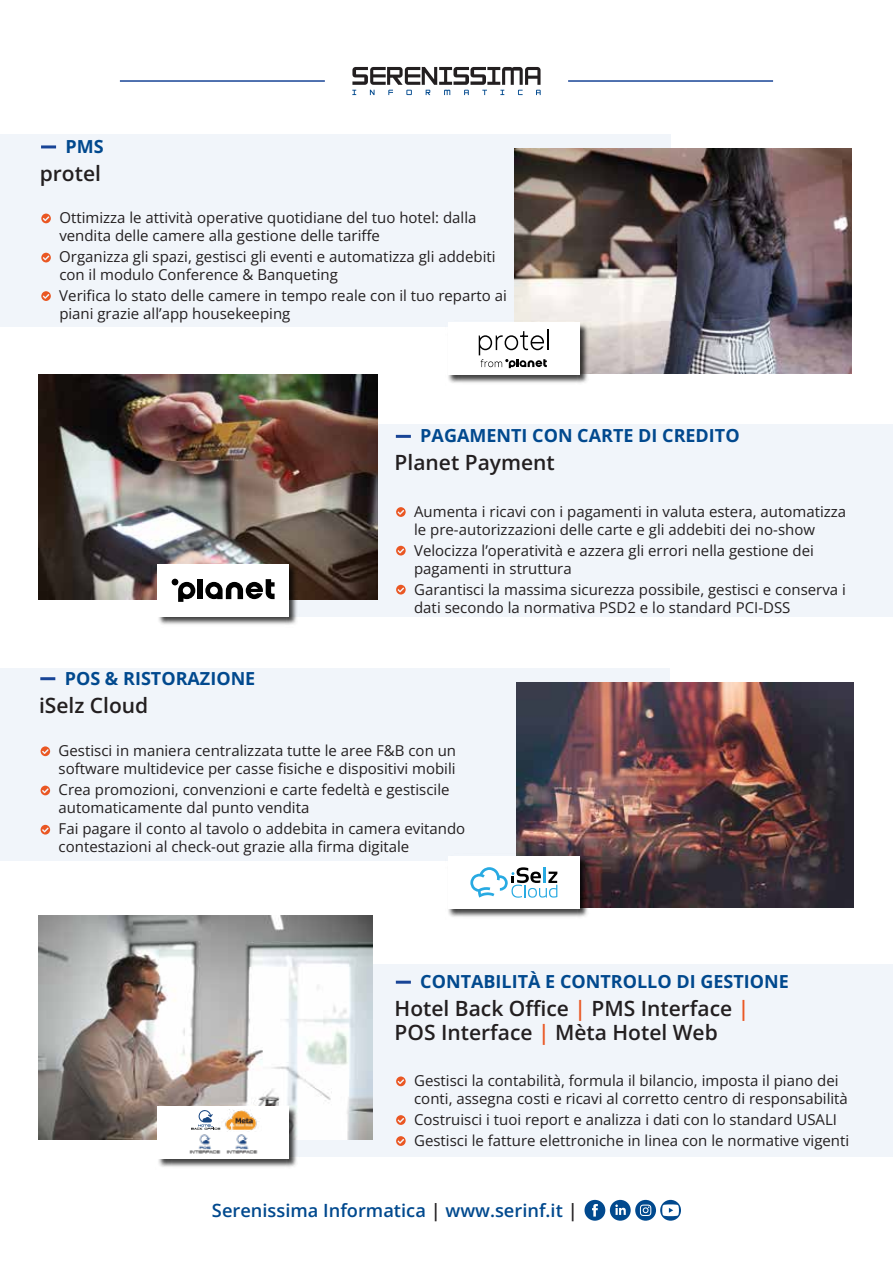
<style>
.page{position:relative;width:893px;height:1263px;background:#fff}
.page>*{position:absolute;margin:0;border:0;box-sizing:border-box;transform-origin:0 0}
.t1{font:600 21px/24px "Open Sans";color:#231f20}
.t2{font:600 18.3px "Open Sans";color:#01498e}
.t3{font:700 18px "Open Sans";color:#01498e}
.t4{font:15px/18px "Open Sans";color:#231f20}
.s1{color:#ea5723}
.s2{color:#221f21}
</style>
<div class="page">
<svg style="left:584px;top:1200px;width:97px;height:21px"></svg>
<svg style="left:352px;top:67px;width:189px;height:28px"></svg>
<hr style="left:120px;top:80px;width:205px;height:2px;background:#184496">
<hr style="left:568px;top:80px;width:205px;height:2px;background:#184496">
<div style="left:0;top:134px;width:671px;height:192px;background:#f1f5fa"></div>
<hr style="left:41px;top:145px;width:15px;height:3px;background:#184496">
<svg style="left:41px;top:214px;width:10px;height:9px"></svg>
<svg style="left:41px;top:253px;width:10px;height:9px"></svg>
<svg style="left:41px;top:291px;width:10px;height:10px"></svg>
<div style="left:223px;top:424px;width:670px;height:192px;background:#f1f5fa"></div>
<hr style="left:396px;top:435px;width:15px;height:3px;background:#184496">
<svg style="left:396px;top:507px;width:10px;height:10px"></svg>
<svg style="left:396px;top:585px;width:10px;height:9px"></svg>
<svg style="left:396px;top:546px;width:10px;height:9px"></svg>
<div style="left:0;top:668px;width:670px;height:192px;background:#f1f5fa"></div>
<hr style="left:40px;top:677px;width:15px;height:3px;background:#184496">
<svg style="left:41px;top:746px;width:9px;height:10px"></svg>
<svg style="left:41px;top:825px;width:9px;height:9px"></svg>
<svg style="left:41px;top:786px;width:9px;height:9px"></svg>
<div style="left:223px;top:965px;width:670px;height:192px;background:#f1f5fa"></div>
<hr style="left:396px;top:981px;width:15px;height:3px;background:#184496">
<svg style="left:396px;top:1076px;width:10px;height:10px"></svg>
<svg style="left:396px;top:1115px;width:10px;height:10px"></svg>
<svg style="left:396px;top:1136px;width:10px;height:10px"></svg>
<img style="left:516px;top:683px;width:337px;height:224px">
<img style="left:446px;top:854px;width:145px;height:63px">
<div style="left:448px;top:856px;width:132px;height:53px;background:#fff"></div>
<img style="left:39px;top:915px;width:334px;height:224px">
<img style="left:155px;top:1104px;width:145px;height:63px">
<div style="left:157px;top:1106px;width:132px;height:53px;background:#fff"></div>
<svg style="left:191px;top:1110px;width:28px;height:20px"></svg>
<img style="left:189px;top:1134px;width:28px;height:20px">
<img style="left:217px;top:1134px;width:41px;height:20px">
<img style="left:219px;top:1109px;width:38px;height:23px">
<img style="left:39px;top:374px;width:338px;height:225px">
<img style="left:155px;top:562px;width:145px;height:63px">
<div style="left:157px;top:564px;width:132px;height:52px;background:#fff"></div>
<div style="left:198px;top:579px;width:5px;height:20px;background:#010101"></div>
<svg style="left:172px;top:579px;width:23px;height:23px"></svg>
<svg style="left:205px;top:579px;width:70px;height:20px"></svg>
<img style="left:514px;top:149px;width:338px;height:225px">
<img style="left:446px;top:320px;width:145px;height:63px">
<div style="left:448px;top:322px;width:132px;height:53px;background:#fff"></div>
<svg style="left:479px;top:329px;width:70px;height:39px"></svg>
<svg style="left:470px;top:867px;width:87px;height:31px"></svg>
<p class="t3" style="left:65px;top:134px;width:40px">PMS</p>
<h1 class="t1" style="left:40px;top:161px;width:63px">protel</h1>
<p class="t4" style="left:59px;top:208px;width:419px">Ottimizza le attività operative quotidiane del tuo hotel: dalla vendita delle camere alla gestione delle tariffe</p>
<p class="t4" style="left:59px;top:247px;width:438px">Organizza gli spazi, gestisci gli eventi e automatizza gli addebiti con il modulo Conference &amp; Banqueting</p>
<p class="t4" style="left:59px;top:286px;width:449px">Verifica lo stato delle camere in tempo reale con il tuo reparto ai piani grazie all’app housekeeping</p>
<p class="t3" style="left:420px;top:423px;width:321px">PAGAMENTI CON CARTE DI CREDITO</p>
<p class="t3" style="left:65px;top:666px;width:192px">POS &amp; RISTORAZIONE</p>
<h1 class="t1" style="left:395px;top:450px;width:162px">Planet Payment</h1>
<p class="t4" style="left:414px;top:502px;width:434px">Aumenta i ricavi con i pagamenti in valuta estera, automatizza le pre-autorizzazioni delle carte e gli addebiti dei no-show</p>
<p class="t4" style="left:414px;top:541px;width:401px">Velocizza l’operatività e azzera gli errori nella gestione dei pagamenti in struttura</p>
<p class="t4" style="left:414px;top:580px;width:433px">Garantisci la massima sicurezza possibile, gestisci e conserva i dati secondo la normativa PSD2 e lo standard PCI-DSS</p>
<h1 class="t1" style="left:39px;top:692px;width:111px">iSelz Cloud</h1>
<p class="t4" style="left:59px;top:741px;width:399px">Gestisci in maniera centralizzata tutte le aree F&amp;B con un software multidevice per casse fisiche e dispositivi mobili</p>
<p class="t4" style="left:59px;top:780px;width:392px">Crea promozioni, convenzioni e carte fedeltà e gestiscile automaticamente dal punto vendita</p>
<p class="t4" style="left:59px;top:819px;width:408px">Fai pagare il conto al tavolo o addebita in camera evitando contestazioni al check-out grazie alla firma digitale</p>
<p class="t3" style="left:420px;top:969px;width:370px">CONTABILITÀ E CONTROLLO DI GESTIONE</p>
<h1 class="t1" style="left:395px;top:996px;width:356px">Hotel Back Office <span class="s1">|</span> PMS Interface <span class="s1">|<br></span>POS Interface <span class="s1">|</span> Mèta Hotel Web</h1>
<p class="t4" style="left:414px;top:1071px;width:435px">Gestisci la contabilità, formula il bilancio, imposta il piano dei conti, assegna costi e ricavi al corretto centro di responsabilità</p>
<p class="t4" style="left:414px;top:1109px;width:437px;line-height:21px">Costruisci i tuoi report e analizza i dati con lo standard USALI<br>Gestisci le fatture elettroniche in linea con le normative vigenti</p>
<p class="t2" style="left:212px;top:1197px;width:367px">Serenissima Informatica <span class="s2">|</span> www.serinf.it <span class="s2">|</span></p>
</div>
